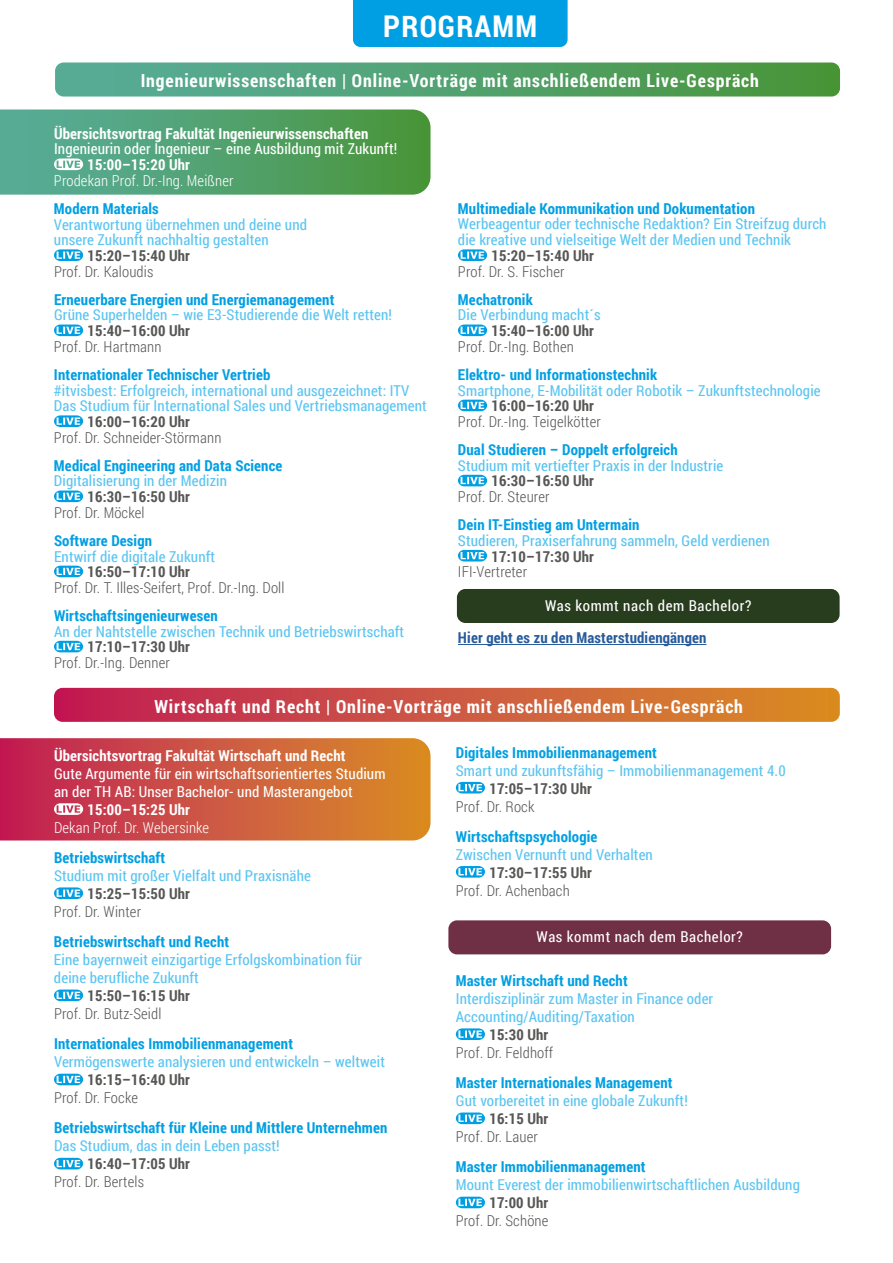
<style>
.page{position:relative;width:893px;height:1263px;background:#fff}
.page>*{position:absolute;margin:0;border:0;box-sizing:border-box;transform-origin:0 0}
.t1{font:700 30px "Roboto Condensed";letter-spacing:.04em;color:#fff}
.t2{font:700 18px "Roboto Condensed";letter-spacing:.05em;color:#fff}
.t3{font:15px/15.8px "Roboto Condensed";letter-spacing:.01em;color:#5bc5f2}
.t4{font:700 15px "Roboto Condensed";letter-spacing:.01em;color:#009fe3}
.t5{font:300 15px "Roboto Condensed";letter-spacing:.01em;color:#575756}
.t6{font:700 15px "Roboto Condensed";letter-spacing:.01em;color:#575756}
.t7{font:15px/18px "Roboto Condensed";letter-spacing:.01em;color:#fff}
.t8{font:700 15px "Roboto Condensed";letter-spacing:.01em;color:#fff}
.t9{font:15px "Roboto Condensed";letter-spacing:.01em;color:#57c4f1}
.t10{font:300 15px "Roboto Condensed";letter-spacing:.01em;color:#fff}
.t11{font:15px "Roboto Condensed";letter-spacing:.04em;color:#fff}
.t12{font:700 15px "Roboto Condensed";letter-spacing:.01em;color:#275b9b}
</style>
<div class="page">
<svg style="left:0;top:738px;width:430px;height:102px;background:#cd5741"></svg>
<svg style="left:54px;top:887px;width:29px;height:12px"></svg>
<svg style="left:54px;top:989px;width:29px;height:12px"></svg>
<svg style="left:54px;top:1074px;width:29px;height:11px"></svg>
<svg style="left:54px;top:1158px;width:29px;height:11px"></svg>
<svg style="left:456px;top:782px;width:29px;height:11px"></svg>
<svg style="left:456px;top:866px;width:29px;height:12px"></svg>
<svg style="left:456px;top:1028px;width:29px;height:12px"></svg>
<svg style="left:456px;top:1112px;width:29px;height:12px"></svg>
<svg style="left:456px;top:1197px;width:29px;height:11px"></svg>
<svg style="left:54px;top:688px;width:786px;height:34px;background:#cd5740"></svg>
<svg style="left:55px;top:63px;width:785px;height:34px;background:#53a26f"></svg>
<svg style="left:0;top:109px;width:430px;height:86px;background:#54a36f"></svg>
<svg style="left:54px;top:249px;width:29px;height:12px"></svg>
<svg style="left:54px;top:324px;width:29px;height:12px"></svg>
<svg style="left:54px;top:415px;width:29px;height:12px"></svg>
<svg style="left:54px;top:490px;width:29px;height:12px"></svg>
<svg style="left:54px;top:566px;width:29px;height:11px"></svg>
<svg style="left:54px;top:641px;width:29px;height:11px"></svg>
<hr style="left:458px;top:644px;width:248px;height:1px;background:#275b9b">
<svg style="left:458px;top:249px;width:29px;height:12px"></svg>
<svg style="left:458px;top:324px;width:29px;height:12px"></svg>
<svg style="left:458px;top:400px;width:29px;height:11px"></svg>
<svg style="left:458px;top:475px;width:29px;height:11px"></svg>
<svg style="left:458px;top:550px;width:29px;height:11px"></svg>
<div style="left:353px;top:0;width:215px;height:47px;background:#009fe3"></div>
<div style="left:448px;top:920px;width:383px;height:34px;background:#6f2f44;border-radius:9px"></div>
<div style="left:457px;top:589px;width:383px;height:34px;background:#283d1d;border-radius:9px"></div>
<h1 class="t1" style="left:383px;top:5px;width:155px">PROGRAMM</h1>
<p class="t2" style="left:141px;top:68px;width:620px">Ingenieurwissenschaften | Online-Vorträge mit anschließendem Live-Gespräch</p>
<p class="t8" style="left:54px;top:123px;width:316px">Übersichtsvortrag Fakultät Ingenieurwissenschaften</p>
<p class="t7" style="left:54px;top:140px;width:345px">Ingenieurin oder Ingenieur – eine Ausbildung mit Zukunft!</p>
<p class="t8" style="left:88px;top:154px;width:104px">15:00–15:20 Uhr</p>
<p class="t10" style="left:54px;top:170px;width:181px">Prodekan Prof. Dr.-Ing. Meißner</p>
<p class="t4" style="left:54px;top:198px;width:106px">Modern Materials</p>
<p class="t3" style="left:54px;top:216px;width:255px">Verantwortung übernehmen und deine und unsere Zukunft nachhaltig gestalten</p>
<p class="t6" style="left:88px;top:245px;width:104px">15:20–15:40 Uhr</p>
<p class="t5" style="left:54px;top:261px;width:101px">Prof. Dr. Kaloudis</p>
<p class="t4" style="left:54px;top:289px;width:282px">Erneuerbare Energien und Energiemanagement</p>
<p class="t3" style="left:54px;top:307px;width:340px">Grüne Superhelden – wie E3-Studierende die Welt retten!</p>
<p class="t6" style="left:88px;top:320px;width:104px">15:40–16:00 Uhr</p>
<p class="t5" style="left:54px;top:336px;width:109px">Prof. Dr. Hartmann</p>
<p class="t4" style="left:54px;top:364px;width:218px">Internationaler Technischer Vertrieb</p>
<p class="t3" style="left:54px;top:382px;width:374px">#itvisbest: Erfolgreich, international und ausgezeichnet: ITV<br>Das Studium für International Sales und Vertriebsmanagement</p>
<p class="t6" style="left:88px;top:411px;width:104px">16:00–16:20 Uhr</p>
<p class="t5" style="left:54px;top:427px;width:169px">Prof. Dr. Schneider-Störmann</p>
<p class="t4" style="left:54px;top:455px;width:230px">Medical Engineering and Data Science</p>
<p class="t3" style="left:54px;top:473px;width:175px">Digitalisierung in der Medizin</p>
<p class="t6" style="left:88px;top:486px;width:104px">16:30–16:50 Uhr</p>
<p class="t5" style="left:54px;top:502px;width:92px">Prof. Dr. Möckel</p>
<p class="t4" style="left:54px;top:530px;width:100px">Software Design</p>
<p class="t3" style="left:54px;top:548px;width:163px">Entwirf die digitale Zukunft</p>
<p class="t6" style="left:88px;top:561px;width:104px">16:50–17:10 Uhr</p>
<p class="t5" style="left:54px;top:577px;width:232px">Prof. Dr. T. Illes-Seifert, Prof. Dr.-Ing. Doll</p>
<p class="t4" style="left:54px;top:605px;width:165px">Wirtschaftsingenieurwesen</p>
<p class="t3" style="left:54px;top:623px;width:352px">An der Nahtstelle zwischen Technik und Betriebswirtschaft</p>
<p class="t6" style="left:88px;top:636px;width:104px">17:10–17:30 Uhr</p>
<p class="t5" style="left:54px;top:652px;width:117px">Prof. Dr.-Ing. Denner</p>
<p class="t4" style="left:458px;top:198px;width:299px">Multimediale Kommunikation und Dokumentation</p>
<p class="t3" style="left:458px;top:216px;width:370px">Werbeagentur oder technische Redaktion? Ein Streifzug durch die kreative und vielseitige Welt der Medien und Technik</p>
<p class="t6" style="left:491px;top:245px;width:104px">15:20–15:40 Uhr</p>
<p class="t5" style="left:458px;top:261px;width:108px">Prof. Dr. S. Fischer</p>
<p class="t4" style="left:458px;top:289px;width:76px">Mechatronik</p>
<p class="t3" style="left:458px;top:307px;width:144px">Die Verbindung macht´s</p>
<p class="t6" style="left:491px;top:320px;width:104px">15:40–16:00 Uhr</p>
<p class="t5" style="left:458px;top:336px;width:117px">Prof. Dr.-Ing. Bothen</p>
<p class="t4" style="left:458px;top:364px;width:201px">Elektro- und Informationstechnik</p>
<p class="t3" style="left:458px;top:382px;width:364px">Smartphone, E-Mobilität oder Robotik – Zukunftstechnologie</p>
<p class="t6" style="left:491px;top:395px;width:104px">16:00–16:20 Uhr</p>
<p class="t5" style="left:458px;top:411px;width:144px">Prof. Dr.-Ing. Teigelkötter</p>
<p class="t4" style="left:458px;top:439px;width:221px">Dual Studieren – Doppelt erfolgreich</p>
<p class="t9" style="left:458px;top:455px;width:267px">Studium mit vertiefter Praxis in der Industrie</p>
<p class="t6" style="left:491px;top:470px;width:104px">16:30–16:50 Uhr</p>
<p class="t5" style="left:458px;top:486px;width:93px">Prof. Dr. Steurer</p>
<p class="t4" style="left:458px;top:514px;width:183px">Dein IT-Einstieg am Untermain</p>
<p class="t9" style="left:458px;top:530px;width:313px">Studieren, Praxiserfahrung sammeln, Geld verdienen</p>
<p class="t6" style="left:491px;top:546px;width:104px">17:10–17:30 Uhr</p>
<p class="t5" style="left:458px;top:561px;width:71px">IFI-Vertreter</p>
<p class="t11" style="left:545px;top:595px;width:208px">Was kommt nach dem Bachelor?</p>
<p class="t12" style="left:458px;top:627px;width:250px">Hier geht es zu den Masterstudiengängen</p>
<p class="t2" style="left:154px;top:694px;width:590px">Wirtschaft und Recht | Online-Vorträge mit anschließendem Live-Gespräch</p>
<p class="t8" style="left:54px;top:745px;width:293px">Übersichtsvortrag Fakultät Wirtschaft und Recht</p>
<p class="t7" style="left:54px;top:764px;width:333px">Gute Argumente für ein wirtschaftsorientiertes Studium an der TH AB: Unser Bachelor- und Masterangebot</p>
<p class="t8" style="left:88px;top:799px;width:104px">15:00–15:25 Uhr</p>
<p class="t10" style="left:54px;top:817px;width:157px">Dekan Prof. Dr. Webersinke</p>
<p class="t4" style="left:54px;top:847px;width:113px">Betriebswirtschaft</p>
<p class="t3" style="left:54px;top:867px;width:259px">Studium mit großer Vielfalt und Praxisnähe</p>
<p class="t6" style="left:88px;top:883px;width:104px">15:25–15:50 Uhr</p>
<p class="t5" style="left:54px;top:901px;width:89px">Prof. Dr. Winter</p>
<p class="t4" style="left:54px;top:931px;width:177px">Betriebswirtschaft und Recht</p>
<p class="t3" style="left:54px;top:950px;width:310px;line-height:18px">Eine bayernweit einzigartige Erfolgskombination für deine berufliche Zukunft</p>
<p class="t6" style="left:88px;top:985px;width:104px">15:50–16:15 Uhr</p>
<p class="t5" style="left:54px;top:1003px;width:109px">Prof. Dr. Butz-Seidl</p>
<p class="t4" style="left:54px;top:1033px;width:241px">Internationales Immobilienmanagement</p>
<p class="t3" style="left:54px;top:1053px;width:332px">Vermögenswerte analysieren und entwickeln – weltweit</p>
<p class="t6" style="left:88px;top:1069px;width:104px">16:15–16:40 Uhr</p>
<p class="t5" style="left:54px;top:1087px;width:85px">Prof. Dr. Focke</p>
<p class="t4" style="left:54px;top:1117px;width:335px">Betriebswirtschaft für Kleine und Mittlere Unternehmen</p>
<p class="t3" style="left:54px;top:1138px;width:227px">Das Studium, das in dein Leben passt!</p>
<p class="t6" style="left:88px;top:1153px;width:104px">16:40–17:05 Uhr</p>
<p class="t5" style="left:54px;top:1172px;width:92px">Prof. Dr. Bertels</p>
<p class="t4" style="left:456px;top:742px;width:203px">Digitales Immobilienmanagement</p>
<p class="t3" style="left:456px;top:762px;width:331px">Smart und zukunftsfähig – Immobilienmanagement 4.0</p>
<p class="t6" style="left:489px;top:778px;width:104px">17:05–17:30 Uhr</p>
<p class="t5" style="left:456px;top:796px;width:80px">Prof. Dr. Rock</p>
<p class="t4" style="left:456px;top:826px;width:143px">Wirtschaftspsychologie</p>
<p class="t3" style="left:456px;top:846px;width:199px">Zwischen Vernunft und Verhalten</p>
<p class="t6" style="left:489px;top:862px;width:104px">17:30–17:55 Uhr</p>
<p class="t5" style="left:456px;top:880px;width:115px">Prof. Dr. Achenbach</p>
<p class="t11" style="left:537px;top:926px;width:208px">Was kommt nach dem Bachelor?</p>
<p class="t4" style="left:456px;top:970px;width:173px">Master Wirtschaft und Recht</p>
<p class="t3" style="left:456px;top:989px;width:259px;line-height:18px">Interdisziplinär zum Master in Finance oder<br>Accounting/Auditing/Taxation</p>
<p class="t6" style="left:489px;top:1024px;width:60px">15:30 Uhr</p>
<p class="t5" style="left:456px;top:1042px;width:99px">Prof. Dr. Feldhoff</p>
<p class="t4" style="left:456px;top:1072px;width:218px">Master Internationales Management</p>
<p class="t3" style="left:456px;top:1092px;width:233px">Gut vorbereitet in eine globale Zukunft!</p>
<p class="t6" style="left:489px;top:1108px;width:61px">16:15 Uhr</p>
<p class="t5" style="left:456px;top:1126px;width:83px">Prof. Dr. Lauer</p>
<p class="t4" style="left:456px;top:1156px;width:191px">Master Immobilienmanagement</p>
<p class="t3" style="left:456px;top:1176px;width:346px">Mount Everest der immobilienwirtschaftlichen Ausbildung</p>
<p class="t6" style="left:489px;top:1192px;width:60px">17:00 Uhr</p>
<p class="t5" style="left:456px;top:1210px;width:94px">Prof. Dr. Schöne</p>
</div>
